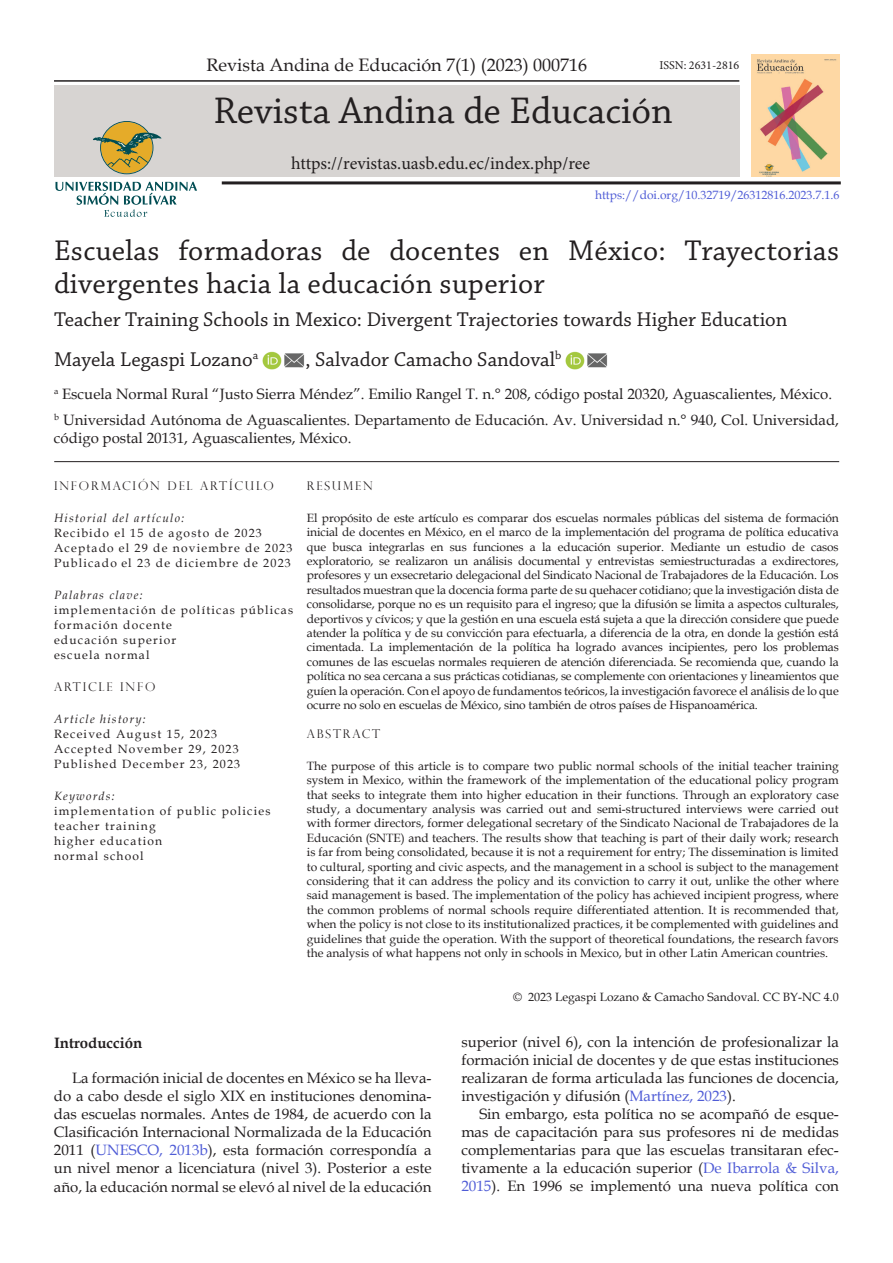
<style>
.page{position:relative;width:893px;height:1263px;background:#fff}
.page>*{position:absolute;margin:0;border:0;box-sizing:border-box;transform-origin:0 0}
.t1{font:39px "Chaparral Pro";color:#231f20}
.Artículo_español{font:30px/33px "Chaparral Pro";letter-spacing:.01em;color:#231f20}
.Artículo_inglés{font:21px "Chaparral Pro";color:#231f20}
.Autor_RAE{font:21px "Chaparral Pro";color:#231f20}
.t2{font:18px "Minion Pro";color:#231f20}
.t3{font:18px "Book Antiqua";color:#231f20}
.Párrafo_RAE{font:15px/18px "Book Antiqua";color:#231f20;text-align:justify}
.Información{font:15px/18px "Book Antiqua";color:#231f20}
.Texto_palabras_clave{font:700 15px "Book Antiqua";color:#231f20}
.Resumen{font:12px/14.4px "Book Antiqua";color:#231f20;text-align:justify}
.Texto_palabras_clave-2{font:12px/15px "Book Antiqua";letter-spacing:.1em;color:#231f20}
.Texto_palabras_clave-3{font:12px "Book Antiqua";color:#4f5cd6}
.Texto_palabras_clave-4{font:300 12px "Perpetua Titling";letter-spacing:.15em;color:#231f20}
.Título_resumen_ok{font:300 12px "Perpetua Titling";letter-spacing:.15em;color:#231f20}
.t4{font:12px "Minion Pro";color:#231f20}
.s1{font-style:italic}
.s2{color:#4f5cd6}
</style>
<div class="page">
<div style="left:54px;top:85px;width:685px;height:92px;background:#d7d4d2"></div>
<hr style="left:222px;top:181px;width:619px;height:3px;background:#231f20">
<hr style="left:54px;top:80px;width:685px;height:2px;background:#231f20">
<img style="left:751px;top:54px;width:88px;height:123px">
<svg style="left:56px;top:182px;width:141px;height:35px"></svg>
<svg style="left:93px;top:121px;width:69px;height:53px"></svg>
<hr style="left:54px;top:461px;width:785px;height:1px;background:#231f20">
<img style="left:263px;top:352px;width:19px;height:17px">
<img style="left:284px;top:353px;width:21px;height:14px">
<img style="left:566px;top:352px;width:19px;height:17px">
<img style="left:587px;top:353px;width:21px;height:14px">
<p class="t3" style="left:206px;top:52px;width:382px">Revista Andina de Educación 7(1) (2023) 000716</p>
<p class="t4" style="left:659px;top:58px;width:81px">ISSN: 2631-2816</p>
<h1 class="t1" style="left:213px;top:89px;width:461px">Revista Andina de Educación</h1>
<h3 class="t2" style="left:291px;top:152px;width:300px">https://revistas.uasb.edu.ec/index.php/ree</h3>
<p class="Texto_palabras_clave-3" style="left:595px;top:187px;width:246px">https://doi.org/10.32719/26312816.2023.7.1.6</p>
<p class="Artículo_español" style="left:54px;top:235px;width:786px">Escuelas formadoras de docentes en México: Trayectorias divergentes hacia la educación superior</p>
<p class="Artículo_inglés" style="left:54px;top:308px;width:735px">Teacher Training Schools in Mexico: Divergent Trajectories towards Higher Education</p>
<p class="Autor_RAE" style="left:54px;top:348px;width:206px">Mayela Legaspi Lozano<sup>a</sup></p>
<p class="Autor_RAE" style="left:305px;top:348px;width:258px">, Salvador Camacho Sandoval<sup>b</sup></p>
<p class="Información" style="left:54px;top:385px;width:780px"><sup>a</sup> Escuela Normal Rural “Justo Sierra Méndez”. Emilio Rangel T. n.° 208, código postal 20320, Aguascalientes, México.</p>
<p class="Información" style="left:54px;top:410px;width:786px"><sup>b</sup> Universidad Autónoma de Aguascalientes. Departamento de Educación. Av. Universidad n.° 940, Col. Universidad, código postal 20131, Aguascalientes, México.</p>
<p class="Texto_palabras_clave-4" style="left:54px;top:479px;width:221px">INFORMACIÓN DEL ARTÍCULO</p>
<p class="Texto_palabras_clave-2" style="left:54px;top:510px;width:240px"><span class="s1">Historial del artículo:<br></span>Recibido el 15 de agosto de 2023<br>Aceptado el 29 de noviembre de 2023<br>Publicado el 23 de diciembre de 2023</p>
<p class="Texto_palabras_clave-2" style="left:54px;top:588px;width:241px"><span class="s1">Palabras clave:<br></span>implementación de políticas públicas formación docente<br>educación superior<br>escuela normal</p>
<p class="Texto_palabras_clave-4" style="left:54px;top:679px;width:103px">ARTICLE INFO</p>
<p class="Texto_palabras_clave-2" style="left:54px;top:711px;width:188px"><span class="s1">Article history:<br></span>Received August 15, 2023<br>Accepted November 29, 2023<br>Published December 23, 2023</p>
<p class="Texto_palabras_clave-2" style="left:54px;top:788px;width:218px"><span class="s1">Keywords:<br></span>implementation of public policies teacher training<br>higher education<br>normal school</p>
<p class="Título_resumen_ok" style="left:307px;top:479px;width:67px">RESUMEN</p>
<p class="Resumen" style="left:307px;top:510px;width:533px">El propósito de este artículo es comparar dos escuelas normales públicas del sistema de formación inicial de docentes en México, en el marco de la implementación del programa de política educativa que busca integrarlas en sus funciones a la educación superior. Mediante un estudio de casos exploratorio, se realizaron un análisis documental y entrevistas semiestructuradas a exdirectores, profesores y un exsecretario delegacional del Sindicato Nacional de Trabajadores de la Educación. Los resultados muestran que la docencia forma parte de su quehacer cotidiano; que la investigación dista de consolidarse, porque no es un requisito para el ingreso; que la difusión se limita a aspectos culturales, deportivos y cívicos; y que la gestión en una escuela está sujeta a que la dirección considere que puede atender la política y de su convicción para efectuarla, a diferencia de la otra, en donde la gestión está cimentada. La implementación de la política ha logrado avances incipientes, pero los problemas comunes de las escuelas normales requieren de atención diferenciada. Se recomienda que, cuando la política no sea cercana a sus prácticas cotidianas, se complemente con orientaciones y lineamientos que guíen la operación. Con el apoyo de fundamentos teóricos, la investigación favorece el análisis de lo que ocurre no solo en escuelas de México, sino también de otros países de Hispanoamérica.</p>
<p class="Título_resumen_ok" style="left:307px;top:727px;width:75px">ABSTRACT</p>
<p class="Resumen" style="left:307px;top:758px;width:533px">The purpose of this article is to compare two public normal schools of the initial teacher training system in Mexico, within the framework of the implementation of the educational policy program that seeks to integrate them into higher education in their functions. Through an exploratory case study, a documentary analysis was carried out and semi-structured interviews were carried out with former directors, former delegational secretary of the Sindicato Nacional de Trabajadores de la Educación (SNTE) and teachers. The results show that teaching is part of their daily work; research is far from being consolidated, because it is not a requirement for entry; The dissemination is limited to cultural, sporting and civic aspects, and the management in a school is subject to the management considering that it can address the policy and its conviction to carry it out, unlike the other where said management is based. The implementation of the policy has achieved incipient progress, where the common problems of normal schools require differentiated attention. It is recommended that, when the policy is not close to its institutionalized practices, it be complemented with guidelines and guidelines that guide the operation. With the support of theoretical foundations, the research favors the analysis of what happens not only in schools in Mexico, but in other Latin American countries.</p>
<p class="Resumen" style="left:513px;top:989px;width:327px">© 2023 Legaspi Lozano &amp; Camacho Sandoval. CC BY-NC 4.0</p>
<p class="Texto_palabras_clave" style="left:54px;top:1032px;width:90px">Introducción</p>
<p class="Párrafo_RAE" style="left:54px;top:1068px;width:379px;text-indent:18px">La formación inicial de docentes en México se ha lleva&shy;do a cabo desde el siglo XIX en instituciones denomina&shy;das escuelas normales. Antes de 1984, de acuerdo con la Clasificación Internacional Normalizada de la Educación 2011 (<span class="s2">UNESCO, 2013b</span>), esta formación correspondía a un nivel menor a licenciatura (nivel 3). Posterior a este año, la educación normal se elevó al nivel de la educación</p>
<p class="Párrafo_RAE" style="left:461px;top:1033px;width:379px">superior (nivel 6), con la intención de profesionalizar la formación inicial de docentes y de que estas instituciones realizaran de forma articulada las funciones de docencia, investigación y difusión (<span class="s2">Martínez, 2023</span>).</p>
<p class="Párrafo_RAE" style="left:461px;top:1105px;width:379px;text-indent:18px">Sin embargo, esta política no se acompañó de esque&shy;mas de capacitación para sus profesores ni de medidas complementarias para que las escuelas transitaran efec&shy;tivamente a la educación superior (<span class="s2">De Ibarrola &amp; Silva, 2015</span>). En 1996 se implementó una nueva política con</p>
</div>
